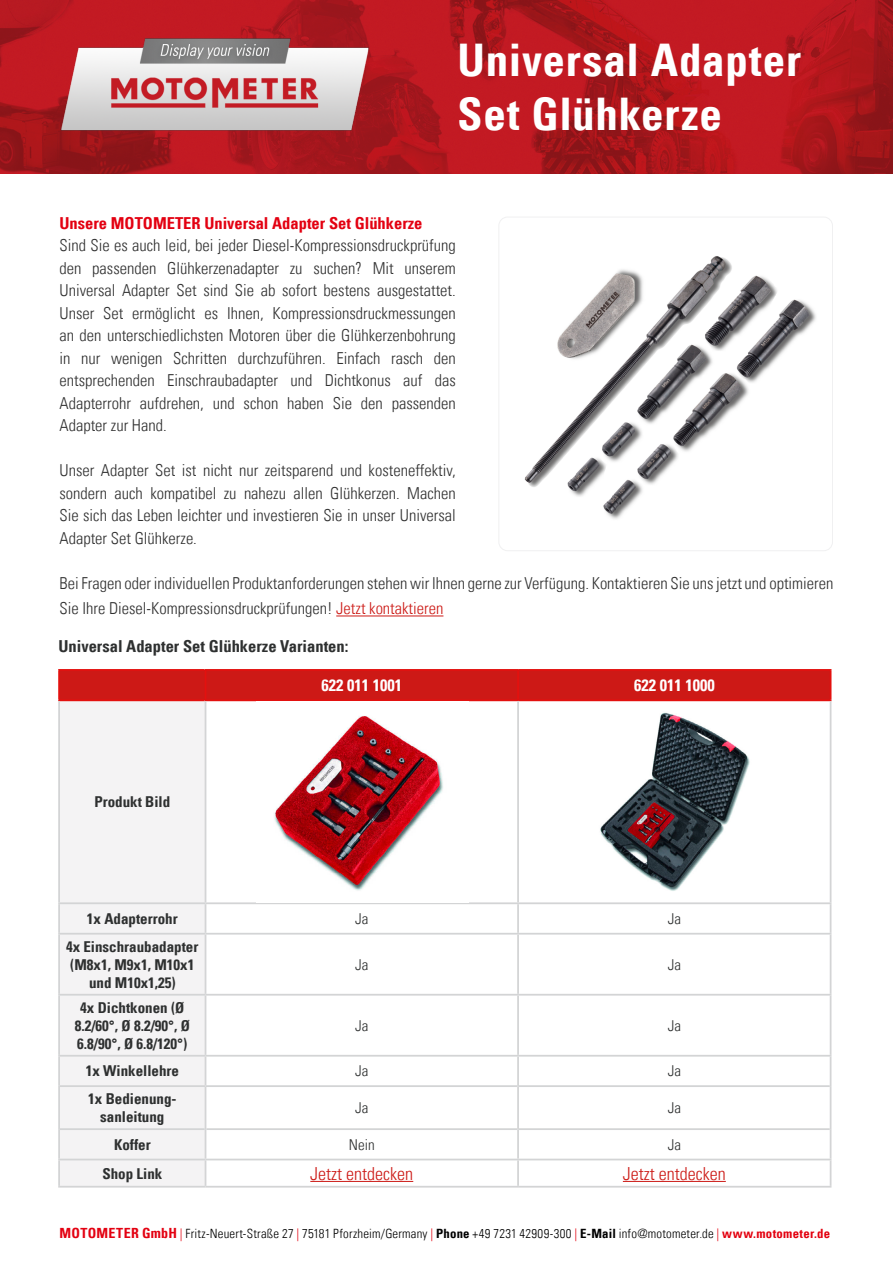
<style>
.page{position:relative;width:893px;height:1263px;background:#fff}
.page>*{position:absolute;margin:0;border:0;box-sizing:border-box;transform-origin:0 0}
.t1{font:700 condensed 45px/54px "Univers LT";letter-spacing:.015em;color:#fff}
.t2{font:300 condensed 18px "Univers LT";color:#cc1a16}
.t3{font:300 condensed 16.5px/22.5px "Univers LT";color:#303030;text-align:justify}
.t4{font:700 condensed 16.5px "Univers LT";color:#e30011}
.t5{font:700 condensed 16.5px "Univers LT";color:#2e3030}
.t6{font:700 condensed 16.5px "Univers LT";color:#fff}
.t7{font:700 condensed 15px/18px "Univers LT";color:#2e3030;text-align:center}
.t8{font:300 condensed 15px "Univers LT";color:#2e3030}
.t9{font:300 condensed 12.75px "Univers LT";letter-spacing:.015em;color:#000}
.s1{color:#cc1a16}
.s2{font-weight:700;font-size:14.1px;color:#e30111}
.s3{color:#e3000f}
.s4{font-weight:700}
.s5{font-weight:700;color:#e3000f}
</style>
<div class="page">
<img style="left:0;top:0;width:893px;height:173px">
<img style="left:56px;top:36px;width:317px;height:101px">
<hr style="left:336px;top:615px;width:107px;height:1px;background:#cc1a16">
<img style="left:524px;top:256px;width:292px;height:263px">
<div style="left:498px;top:217px;width:335px;height:334px;border:1px solid #f0f0f1;border-radius:9px"></div>
<div style="left:59px;top:670px;width:147px;height:30px;background:#cd1916"></div>
<div style="left:59px;top:700px;width:147px;height:203px;background:#f4f3f4"></div>
<hr style="left:58px;top:669px;width:147px;height:2px;background:#e3110f">
<hr style="left:58px;top:671px;width:2px;height:28px;background:#e3110f">
<hr style="left:58px;top:699px;width:147px;height:2px;background:#e3110f">
<hr style="left:205px;top:669px;width:313px;height:2px;background:#e3110f">
<hr style="left:205px;top:699px;width:313px;height:2px;background:#e3110f">
<hr style="left:518px;top:669px;width:313px;height:2px;background:#e3110f">
<hr style="left:518px;top:699px;width:313px;height:2px;background:#e3110f">
<svg style="left:205px;top:670px;width:626px;height:30px;background:#ce1815"></svg>
<hr style="left:206px;top:902px;width:312px;height:2px;background:#d3d4d5">
<hr style="left:206px;top:933px;width:312px;height:1px;background:#d3d4d5">
<hr style="left:206px;top:994px;width:312px;height:1px;background:#d3d4d5">
<hr style="left:206px;top:1055px;width:312px;height:1px;background:#d3d4d5">
<hr style="left:206px;top:1085px;width:311px;height:2px;background:#d3d4d5">
<hr style="left:206px;top:1128px;width:311px;height:2px;background:#d3d4d5">
<hr style="left:206px;top:1159px;width:312px;height:1px;background:#d3d4d5">
<hr style="left:206px;top:1186px;width:312px;height:1px;background:#d3d4d5">
<hr style="left:518px;top:902px;width:313px;height:2px;background:#d3d4d5">
<hr style="left:518px;top:933px;width:313px;height:1px;background:#d3d4d5">
<hr style="left:518px;top:994px;width:313px;height:1px;background:#d3d4d5">
<hr style="left:518px;top:1055px;width:313px;height:1px;background:#d3d4d5">
<hr style="left:519px;top:1085px;width:311px;height:2px;background:#d3d4d5">
<hr style="left:519px;top:1128px;width:311px;height:2px;background:#d3d4d5">
<hr style="left:518px;top:1159px;width:313px;height:1px;background:#d3d4d5">
<hr style="left:518px;top:1186px;width:313px;height:1px;background:#d3d4d5">
<hr style="left:58px;top:902px;width:148px;height:2px;background:#d3d4d5">
<hr style="left:58px;top:933px;width:148px;height:1px;background:#d3d4d5">
<hr style="left:58px;top:994px;width:148px;height:1px;background:#d3d4d5">
<hr style="left:58px;top:1055px;width:148px;height:1px;background:#d3d4d5">
<hr style="left:58px;top:1186px;width:148px;height:1px;background:#d3d4d5">
<hr style="left:58px;top:1085px;width:148px;height:2px;background:#d3d4d5">
<hr style="left:58px;top:1159px;width:148px;height:1px;background:#d3d4d5">
<hr style="left:58px;top:701px;width:2px;height:201px;background:#d3d4d5">
<hr style="left:205px;top:701px;width:1px;height:201px;background:#d3d4d5">
<hr style="left:58px;top:904px;width:2px;height:29px;background:#d3d4d5">
<hr style="left:58px;top:934px;width:2px;height:60px;background:#d3d4d5">
<hr style="left:58px;top:1056px;width:2px;height:29px;background:#d3d4d5">
<hr style="left:58px;top:995px;width:2px;height:60px;background:#d3d4d5">
<hr style="left:58px;top:1087px;width:2px;height:42px;background:#d3d4d5">
<hr style="left:58px;top:1129px;width:2px;height:30px;background:#d3d4d5">
<hr style="left:58px;top:1160px;width:2px;height:26px;background:#d3d4d5">
<div style="left:60px;top:904px;width:146px;height:282px;background:#f4f3f4"></div>
<hr style="left:830px;top:701px;width:1px;height:201px;background:#d3d4d5">
<svg style="left:830px;top:904px;width:1px;height:29px"></svg>
<hr style="left:830px;top:934px;width:1px;height:60px;background:#d3d4d5">
<hr style="left:830px;top:1056px;width:1px;height:30px;background:#d3d4d5">
<hr style="left:830px;top:1086px;width:1px;height:43px;background:#d3d4d5">
<hr style="left:830px;top:1129px;width:1px;height:30px;background:#d3d4d5">
<hr style="left:830px;top:995px;width:1px;height:60px;background:#d3d4d5">
<svg style="left:830px;top:1160px;width:1px;height:26px"></svg>
<hr style="left:517px;top:701px;width:2px;height:201px;background:#d3d4d5">
<hr style="left:517px;top:904px;width:2px;height:29px;background:#d3d4d5">
<hr style="left:517px;top:934px;width:2px;height:60px;background:#d3d4d5">
<hr style="left:517px;top:1056px;width:2px;height:30px;background:#d3d4d5">
<hr style="left:517px;top:1086px;width:2px;height:43px;background:#d3d4d5">
<hr style="left:517px;top:1129px;width:2px;height:30px;background:#d3d4d5">
<hr style="left:517px;top:995px;width:2px;height:60px;background:#d3d4d5">
<hr style="left:517px;top:1160px;width:2px;height:26px;background:#d3d4d5">
<img style="left:274px;top:715px;width:169px;height:176px">
<img style="left:600px;top:712px;width:150px;height:179px">
<hr style="left:310px;top:1181px;width:103px;height:1px;background:#cc1a16">
<hr style="left:623px;top:1181px;width:103px;height:1px;background:#cc1a16">
<h1 class="t1" style="left:457px;top:33px;width:345px">Universal Adapter<br>Set Glühkerze</h1>
<p class="t4" style="left:60px;top:213px;width:364px">Unsere MOTOMETER Universal Adapter Set Glühkerze</p>
<p class="t3" style="left:60px;top:234px;width:398px">Sind Sie es auch leid, bei jeder Diesel-Kompressionsdruckprüfung den passenden Glühkerzenadapter zu suchen? Mit unserem Universal Adapter Set sind Sie ab sofort bestens ausgestattet.<br>Unser Set ermöglicht es Ihnen, Kompressionsdruckmessungen an den unterschiedlichsten Motoren über die Glühkerzenbohrung in nur wenigen Schritten durchzuführen. Einfach rasch den entsprechenden Einschraubadapter und Dichtkonus auf das Adapterrohr aufdrehen, und schon haben Sie den passenden Adapter zur Hand.</p>
<p class="t3" style="left:60px;top:459px;width:398px">Unser Adapter Set ist nicht nur zeitsparend und kosteneffektiv, sondern auch kompatibel zu nahezu allen Glühkerzen. Machen Sie sich das Leben leichter und investieren Sie in unser Universal Adapter Set Glühkerze.</p>
<p class="t3" style="left:60px;top:570px;width:775px;line-height:25.5px">Bei Fragen oder individuellen Produktanforderungen stehen wir Ihnen gerne zur Verfügung. Kontaktieren Sie uns jetzt und optimieren<br>Sie Ihre Diesel-Kompressionsdruckprüfungen! <span class="s1">Jetzt kontaktieren</span></p>
<p class="t5" style="left:58px;top:636px;width:291px">Universal Adapter Set Glühkerze Varianten:</p>
<p class="t6" style="left:321px;top:675px;width:82px">622 011 1001</p>
<p class="t6" style="left:634px;top:675px;width:82px">622 011 1000</p>
<p class="t7" style="left:94px;top:793px;width:77px">Produkt Bild</p>
<p class="t7" style="left:87px;top:909px;width:92px">1x Adapterrohr</p>
<p class="t8" style="left:355px;top:909px;width:15px">Ja</p>
<p class="t8" style="left:668px;top:909px;width:15px">Ja</p>
<p class="t7" style="left:66px;top:937px;width:134px">4x Einschraubadapter (M8x1, M9x1, M10x1 und M10x1,25)</p>
<p class="t8" style="left:355px;top:955px;width:15px">Ja</p>
<p class="t8" style="left:668px;top:955px;width:15px">Ja</p>
<p class="t7" style="left:75px;top:998px;width:117px">4x Dichtkonen (Ø<br>8.2/60°, Ø 8.2/90°, Ø<br>6.8/90°, Ø 6.8/120°)</p>
<p class="t8" style="left:355px;top:1016px;width:15px">Ja</p>
<p class="t8" style="left:668px;top:1016px;width:15px">Ja</p>
<p class="t7" style="left:86px;top:1062px;width:95px">1x Winkellehre</p>
<p class="t8" style="left:355px;top:1062px;width:15px">Ja</p>
<p class="t8" style="left:668px;top:1062px;width:15px">Ja</p>
<p class="t7" style="left:88px;top:1090px;width:90px">1x Bedienung&shy;sanleitung</p>
<p class="t8" style="left:355px;top:1099px;width:15px">Ja</p>
<p class="t8" style="left:668px;top:1099px;width:15px">Ja</p>
<p class="t7" style="left:114px;top:1135px;width:38px">Koffer</p>
<p class="t8" style="left:349px;top:1135px;width:27px">Nein</p>
<p class="t8" style="left:668px;top:1135px;width:15px">Ja</p>
<p class="t7" style="left:102px;top:1164px;width:61px">Shop Link</p>
<p class="t2" style="left:310px;top:1162px;width:104px">Jetzt entdecken</p>
<p class="t2" style="left:623px;top:1162px;width:104px">Jetzt entdecken</p>
<p class="t9" style="left:60px;top:1226px;width:772px"><span class="s2">MOTOMETER GmbH</span> <span class="s3">|</span> Fritz-Neuert-Straße 27 <span class="s3">|</span> 75181 Pforzheim/Germany <span class="s3">|</span> <span class="s4">Phone</span> +49 7231 42909-300 <span class="s3">|</span> <span class="s4">E-Mail</span> info@motometer.de <span class="s3">|</span> <span class="s5">www.motometer.de</span></p>
</div>
